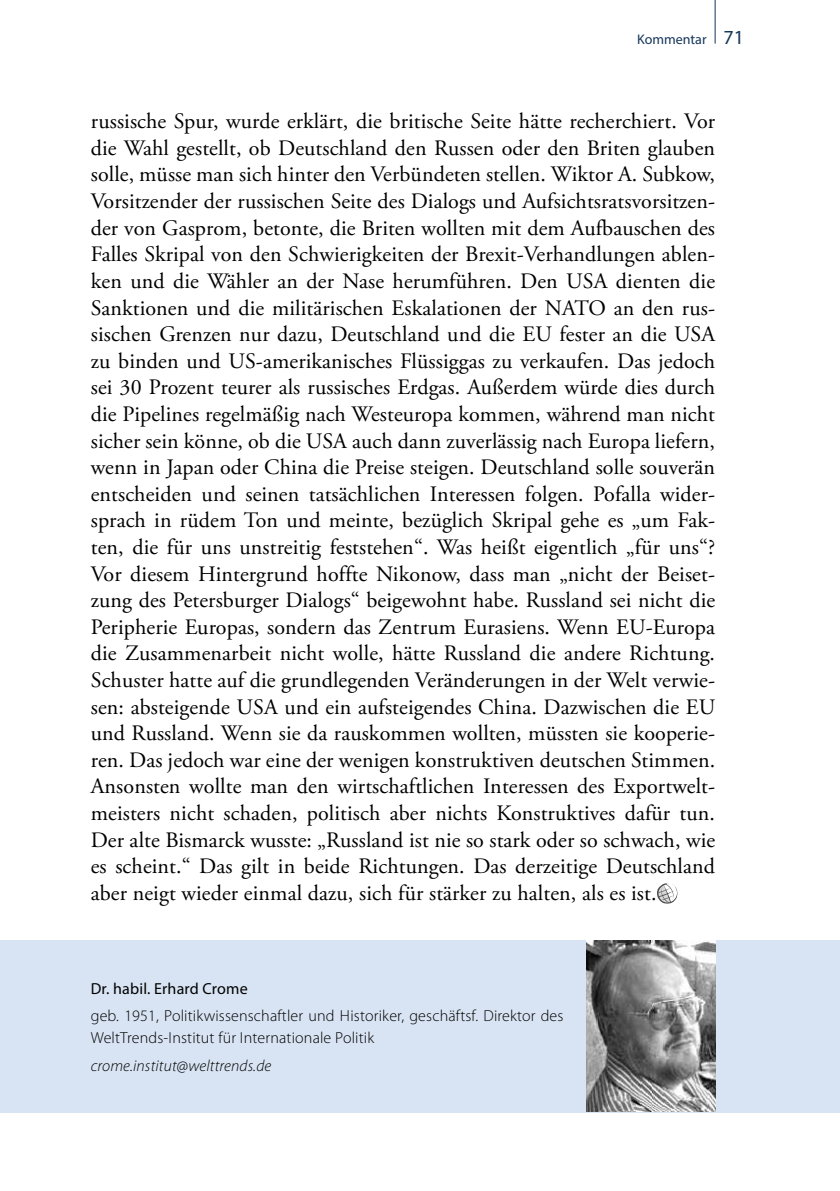
<style>
.page{position:relative;width:840px;height:1191px;background:#fff}
.page>*{position:absolute;margin:0;border:0;box-sizing:border-box;transform-origin:0 0}
.t1{font:22px/26.6px "Adobe Garamond Pro";letter-spacing:.005em;color:#000;text-align:justify}
.t2{font:300 16px/22px "Myriad Pro";letter-spacing:.01em;color:#000}
.t3{font:italic 300 16px "Myriad Pro";letter-spacing:.01em;color:#000}
.t4{font:16px "Myriad Pro";letter-spacing:.01em;color:#000}
.t5{font:14px "Myriad Pro";color:#16365b}
.s1{font-size:20px}
</style>
<div class="page">
<hr style="left:714px;top:0;width:1px;height:44px;background:#16365b">
<svg style="left:657px;top:883px;width:20px;height:21px"></svg>
<div style="left:0;top:940px;width:839px;height:172px;background:#d8e4f3"></div>
<img style="left:586px;top:940px;width:128px;height:171px">
<p class="t5" style="left:637px;top:30px;width:108px">Kommentar <span class="s1">71</span></p>
<p class="t1" style="left:91px;top:109px;width:625px">russische Spur, wurde erklärt, die britische Seite hätte recherchiert. Vor die Wahl gestellt, ob Deutschland den Russen oder den Briten glauben solle, müsse man sich hinter den Verbündeten stellen. Wiktor A. Subkow, Vorsitzender der russischen Seite des Dialogs und Aufsichtsratsvorsitzen&shy;der von Gasprom, betonte, die Briten wollten mit dem Aufbauschen des Falles Skripal von den Schwierigkeiten der Brexit-Verhandlungen ablen&shy;ken und die Wähler an der Nase herumführen. Den USA dienten die Sanktionen und die militärischen Eskalationen der NATO an den rus&shy;sischen Grenzen nur dazu, Deutschland und die EU fester an die USA zu binden und US-amerikanisches Flüssiggas zu verkaufen. Das jedoch sei 30 Prozent teurer als russisches Erdgas. Außerdem würde dies durch die Pipelines regelmäßig nach Westeuropa kommen, während man nicht sicher sein könne, ob die USA auch dann zuverlässig nach Europa liefern, wenn in Japan oder China die Preise steigen. Deutschland solle souverän entscheiden und seinen tatsächlichen Interessen folgen. Pofalla wider&shy;sprach in rüdem Ton und meinte, bezüglich Skripal gehe es „um Fak&shy;ten, die für uns unstreitig feststehen“. Was heißt eigentlich „für uns“?<br>Vor diesem Hintergrund hoffte Nikonow, dass man „nicht der Beiset&shy;zung des Petersburger Dialogs“ beigewohnt habe. Russland sei nicht die Peripherie Europas, sondern das Zentrum Eurasiens. Wenn EU-Europa die Zusammenarbeit nicht wolle, hätte Russland die andere Richtung.<br>Schuster hatte auf die grundlegenden Veränderungen in der Welt verwie&shy;sen: absteigende USA und ein aufsteigendes China. Dazwischen die EU und Russland. Wenn sie da rauskommen wollten, müssten sie kooperie&shy;ren. Das jedoch war eine der wenigen konstruktiven deutschen Stimmen.<br>Ansonsten wollte man den wirtschaftlichen Interessen des Exportwelt&shy;meisters nicht schaden, politisch aber nichts Konstruktives dafür tun.<br>Der alte Bismarck wusste: „Russland ist nie so stark oder so schwach, wie es scheint.“ Das gilt in beide Richtungen. Das derzeitige Deutschland aber neigt wieder einmal dazu, sich für stärker zu halten, als es ist.</p>
<p class="t4" style="left:91px;top:978px;width:158px">Dr. habil. Erhard Crome</p>
<p class="t2" style="left:91px;top:1005px;width:474px">geb. 1951, Politikwissenschaftler und Historiker, geschäftsf. Direktor des<br>WeltTrends-Institut für Internationale Politik</p>
<p class="t3" style="left:91px;top:1056px;width:182px">crome.institut@welttrends.de</p>
</div>
